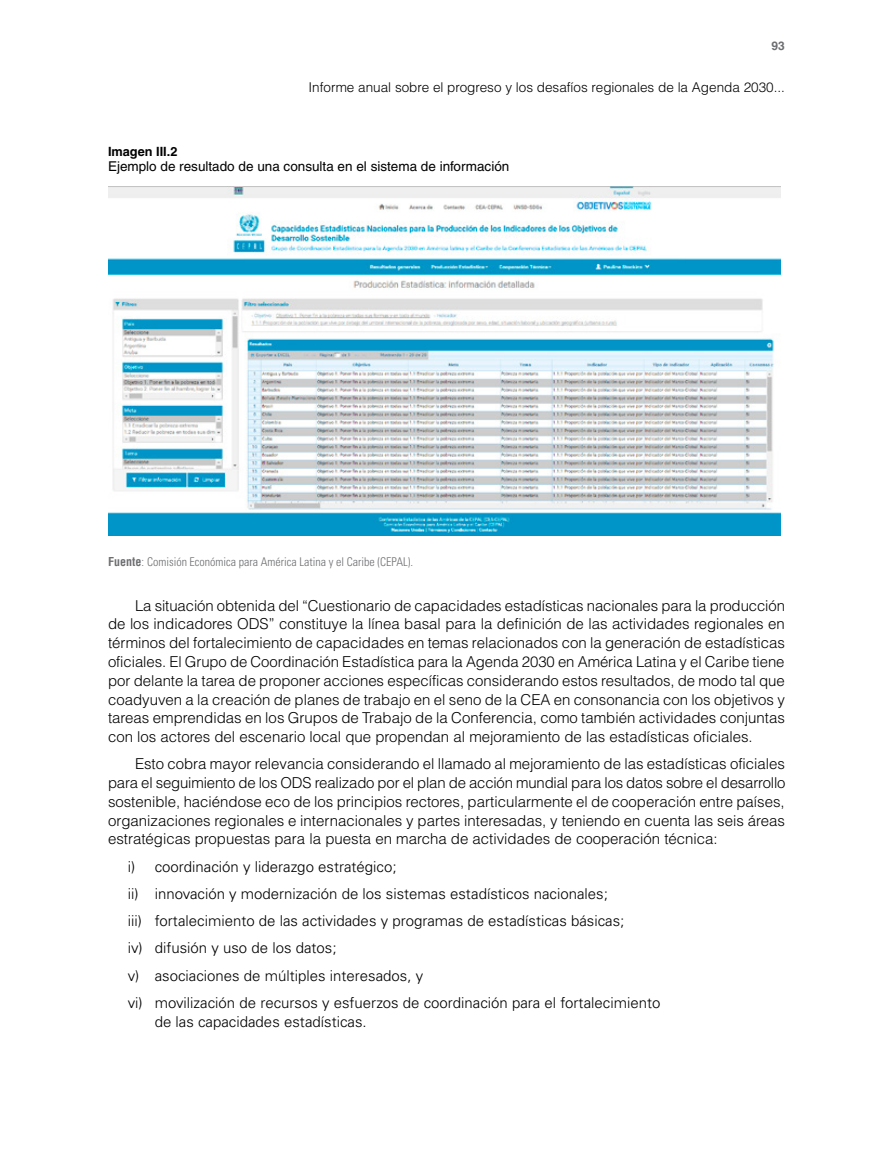
<style>
.page{position:relative;width:893px;height:1170px;background:#fff}
.page>*{position:absolute;margin:0;border:0;box-sizing:border-box;transform-origin:0 0}
.t1{font:300 15px/18.8px "Helvetica";color:#000;text-align:justify}
.t2{font:300 15px/27.3px "Univers LT Std";color:#000}
.t3{font:13.5px "Helvetica Light 8";color:#000}
.t4{font:13.5px "Helvetica";color:#000}
.t5{font:700 12.75px "Helvetica";color:#000}
.t6{font:300 condensed 12px "Univers LT Std";color:#6d6e71}
.t7{font:700 12px "Helvetica";color:#6d6e71}
.s1{font-family:"Helvetica";font-weight:700}
</style>
<div class="page">
<img style="left:108px;top:186px;width:672px;height:349px">
<p class="t7" style="left:772px;top:38px;width:15px">93</p>
<p class="t3" style="left:308px;top:79px;width:478px">Informe anual sobre el progreso y los desafíos regionales de la Agenda 2030...</p>
<p class="t5" style="left:108px;top:144px;width:71px">Imagen III.2</p>
<p class="t4" style="left:108px;top:158px;width:403px">Ejemplo de resultado de una consulta en el sistema de información</p>
<p class="t6" style="left:108px;top:555px;width:307px"><span class="s1">Fuente</span>: Comisión Económica para América Latina y el Caribe (CEPAL).</p>
<p class="t1" style="left:108px;top:596px;width:679px;text-indent:27px">La situación obtenida del “Cuestionario de capacidades estadísticas nacionales para la producción de los indicadores ODS” constituye la línea basal para la definición de las actividades regionales en términos del fortalecimiento de capacidades en temas relacionados con la generación de estadísticas oficiales. El Grupo de Coordinación Estadística para la Agenda 2030 en América Latina y el Caribe tiene por delante la tarea de proponer acciones específicas considerando estos resultados, de modo tal que coadyuven a la creación de planes de trabajo en el seno de la CEA en consonancia con los objetivos y tareas emprendidas en los Grupos de Trabajo de la Conferencia, como también actividades conjuntas con los actores del escenario local que propendan al mejoramiento de las estadísticas oficiales.</p>
<p class="t1" style="left:108px;top:754px;width:679px;text-indent:27px">Esto cobra mayor relevancia considerando el llamado al mejoramiento de las estadísticas oficiales para el seguimiento de los ODS realizado por el plan de acción mundial para los datos sobre el desarrollo sostenible, haciéndose eco de los principios rectores, particularmente el de cooperación entre países, organizaciones regionales e internacionales y partes interesadas, y teniendo en cuenta las seis áreas estratégicas propuestas para la puesta en marcha de actividades de cooperación técnica:</p>
<p class="t2" style="left:128px;top:852px;width:534px">i) coordinación y liderazgo estratégico;<br>ii) innovación y modernización de los sistemas estadísticos nacionales;<br>iii) fortalecimiento de las actividades y programas de estadísticas básicas;<br>iv) difusión y uso de los datos;<br>v) asociaciones de múltiples interesados, y<br>vi) movilización de recursos y esfuerzos de coordinación para el fortalecimiento</p>
<p class="t2" style="left:155px;top:1007px;width:214px">de las capacidades estadísticas.</p>
</div>
